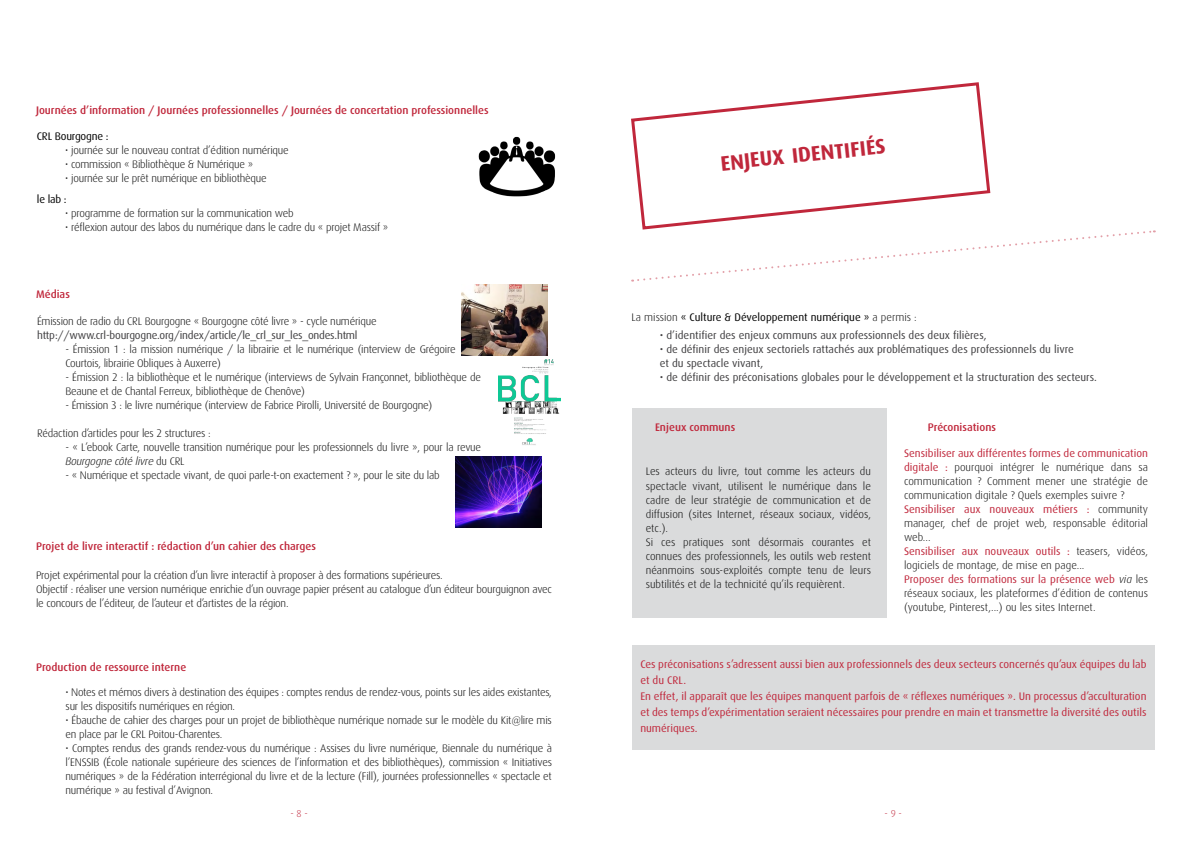
<style>
.page{position:relative;width:1191px;height:842px;background:#fff}
.page>*{position:absolute;margin:0;border:0;box-sizing:border-box;transform-origin:0 0}
.t1{font:700 21px "Dax";color:#c0273b}
.t2{font:300 11px/14px "Dax";letter-spacing:-.02em;color:#000}
.t3{font:300 11px/14px "Dax";color:#000}
.t4{font:11px/16px "Dax";color:#c0273b}
.t5{font:11px/14px "Dax";color:#3f3e40}
.t6{font:500 11px "Dax";color:#c0273b}
.t7{font:11px "Dax";letter-spacing:-.02em;color:#3f3e40}
.t8{font:11px "Dax";color:#000}
.t9{font:11px "Dax";letter-spacing:-.02em;color:#000}
.t10{font:300 10px "Dax";color:#c0273b}
.s1{font-style:italic}
.s2{font-weight:300}
.s3{font-weight:400;color:#c0273b}
</style>
<div class="page">
<img style="left:478px;top:136px;width:78px;height:61px">
<img style="left:499px;top:360px;width:62px;height:85px">
<img style="left:461px;top:284px;width:86px;height:71px">
<img style="left:455px;top:457px;width:86px;height:70px">
<svg style="left:631px;top:82px;width:360px;height:147px"></svg>
<svg style="left:632px;top:229px;width:522px;height:53px"></svg>
<div style="left:632px;top:408px;width:254px;height:209px;background:#dadbdc"></div>
<div style="left:632px;top:645px;width:522px;height:104px;background:#dadbdc"></div>
<p class="t6" style="left:36px;top:104px;width:454px">Journées d’information / Journées professionnelles / Journées de concertation professionnelles</p>
<p class="t9" style="left:37px;top:130px;width:73px">CRL Bourgogne :</p>
<p class="t2" style="left:65px;top:144px;width:225px">• journée sur le nouveau contrat d’édition numérique</p>
<p class="t2" style="left:65px;top:158px;width:189px">• commission « Bibliothèque &amp; Numérique »</p>
<p class="t2" style="left:65px;top:172px;width:203px">• journée sur le prêt numérique en bibliothèque</p>
<p class="t8" style="left:37px;top:193px;width:31px">le lab :</p>
<p class="t2" style="left:65px;top:207px;width:230px">• programme de formation sur la communication web</p>
<p class="t2" style="left:65px;top:221px;width:324px">• réflexion autour des labos du numérique dans le cadre du « projet Massif »</p>
<p class="t6" style="left:36px;top:288px;width:35px">Médias</p>
<p class="t2" style="left:37px;top:314px;width:341px">Émission de radio du CRL Bourgogne « Bourgogne côté livre » - cycle numérique</p>
<p class="t7" style="left:37px;top:329px;width:322px">http://www.crl-bourgogne.org/index/article/le_crl_sur_les_ondes.html</p>
<p class="t2" style="left:65px;top:342px;width:392px">- Émission 1 : la mission numérique / la librairie et le numérique (interview de Grégoire<br>Courtois, librairie Obliques à Auxerre)</p>
<p class="t2" style="left:65px;top:370px;width:417px">- Émission 2 : la bibliothèque et le numérique (interviews de Sylvain Françonnet, bibliothèque de<br>Beaune et de Chantal Ferreux, bibliothèque de Chenôve)</p>
<p class="t2" style="left:65px;top:398px;width:368px">- Émission 3 : le livre numérique (interview de Fabrice Pirolli, Université de Bourgogne)</p>
<p class="t2" style="left:37px;top:426px;width:175px">Rédaction d’articles pour les 2 structures :</p>
<p class="t2" style="left:65px;top:440px;width:417px">- « L’ebook Carte, nouvelle transition numérique pour les professionnels du livre », pour la revue<br><span class="s1">Bourgogne côté livre</span> du CRL</p>
<p class="t2" style="left:65px;top:468px;width:376px">- « Numérique et spectacle vivant, de quoi parle-t-on exactement ? », pour le site du lab</p>
<p class="t6" style="left:36px;top:540px;width:281px">Projet de livre interactif : rédaction d’un cahier des charges</p>
<p class="t2" style="left:36px;top:568px;width:517px">Projet expérimental pour la création d’un livre interactif à proposer à des formations supérieures.<br>Objectif : réaliser une version numérique enrichie d’un ouvrage papier présent au catalogue d’un éditeur bourguignon avec le concours de l’éditeur, de l’auteur et d’artistes de la région.</p>
<p class="t6" style="left:36px;top:661px;width:152px">Production de ressource interne</p>
<p class="t2" style="left:66px;top:685px;width:488px">• Notes et mémos divers à destination des équipes : comptes rendus de rendez-vous, points sur les aides existantes, sur les dispositifs numériques en région.</p>
<p class="t2" style="left:66px;top:713px;width:488px">• Ébauche de cahier des charges pour un projet de bibliothèque numérique nomade sur le modèle du Kit@lire mis en place par le CRL Poitou-Charentes.</p>
<p class="t2" style="left:66px;top:741px;width:488px;text-align:justify">• Comptes rendus des grands rendez-vous du numérique : Assises du livre numérique, Biennale du numérique à l’ENSSIB (École nationale supérieure des sciences de l’information et des bibliothèques), commission « Initiatives numériques » de la Fédération interrégional du livre et de la lecture (Fill), journées professionnelles « spectacle et numérique » au festival d’Avignon.</p>
<h1 class="t1" style="left:719px;top:152px;width:167px;rotate:-6deg">enjeux identifiés</h1>
<p class="t8" style="left:631px;top:311px;width:287px"><span class="s2">La mission</span> « Culture &amp; Développement numérique » <span class="s2">a permis :</span></p>
<p class="t5" style="left:660px;top:328px;width:328px">• d’identifier des enjeux communs aux professionnels des deux filières,</p>
<p class="t5" style="left:660px;top:342px;width:415px">• de définir des enjeux sectoriels rattachés aux problématiques des professionnels du livre et du spectacle vivant,</p>
<p class="t5" style="left:660px;top:370px;width:439px">• de définir des préconisations globales pour le développement et la structuration des secteurs.</p>
<p class="t6" style="left:655px;top:421px;width:82px">Enjeux communs</p>
<p class="t6" style="left:927px;top:421px;width:70px">Préconisations</p>
<p class="t3" style="left:646px;top:465px;width:227px">Les acteurs du livre, tout comme les acteurs du spectacle vivant, utilisent le numérique dans le cadre de leur stratégie de communication et de diffusion (sites Internet, réseaux sociaux, vidéos, etc.).<br>Si ces pratiques sont désormais courantes et connues des professionnels, les outils web restent néanmoins sous-exploités compte tenu de leurs subtilités et de la technicité qu’ils requièrent.</p>
<p class="t3" style="left:904px;top:446px;width:245px"><span class="s3">Sensibiliser aux différentes formes de communication digitale :</span> pourquoi intégrer le numérique dans sa communication ? Comment mener une stratégie de communication digitale ? Quels exemples suivre ?<br><span class="s3">Sensibiliser aux nouveaux métiers :</span> community manager, chef de projet web, responsable éditorial web...<br><span class="s3">Sensibiliser aux nouveaux outils :</span> teasers, vidéos, logiciels de montage, de mise en page...<br><span class="s3">Proposer des formations sur la présence web</span> <span class="s1">via</span> les réseaux sociaux, les plateformes d’édition de contenus (youtube, Pinterest,...) ou les sites Internet.</p>
<p class="t4" style="left:640px;top:657px;width:507px">Ces préconisations s’adressent aussi bien aux professionnels des deux secteurs concernés qu’aux équipes du lab et du CRL.<br>En effet, il apparaît que les équipes manquent parfois de « réflexes numériques ». Un processus d’acculturation et des temps d’expérimentation seraient nécessaires pour prendre en main et transmettre la diversité des outils numériques.</p>
<p class="t10" style="left:290px;top:808px;width:19px">- 8 -</p>
<p class="t10" style="left:884px;top:808px;width:19px">- 9 -</p>
</div>
